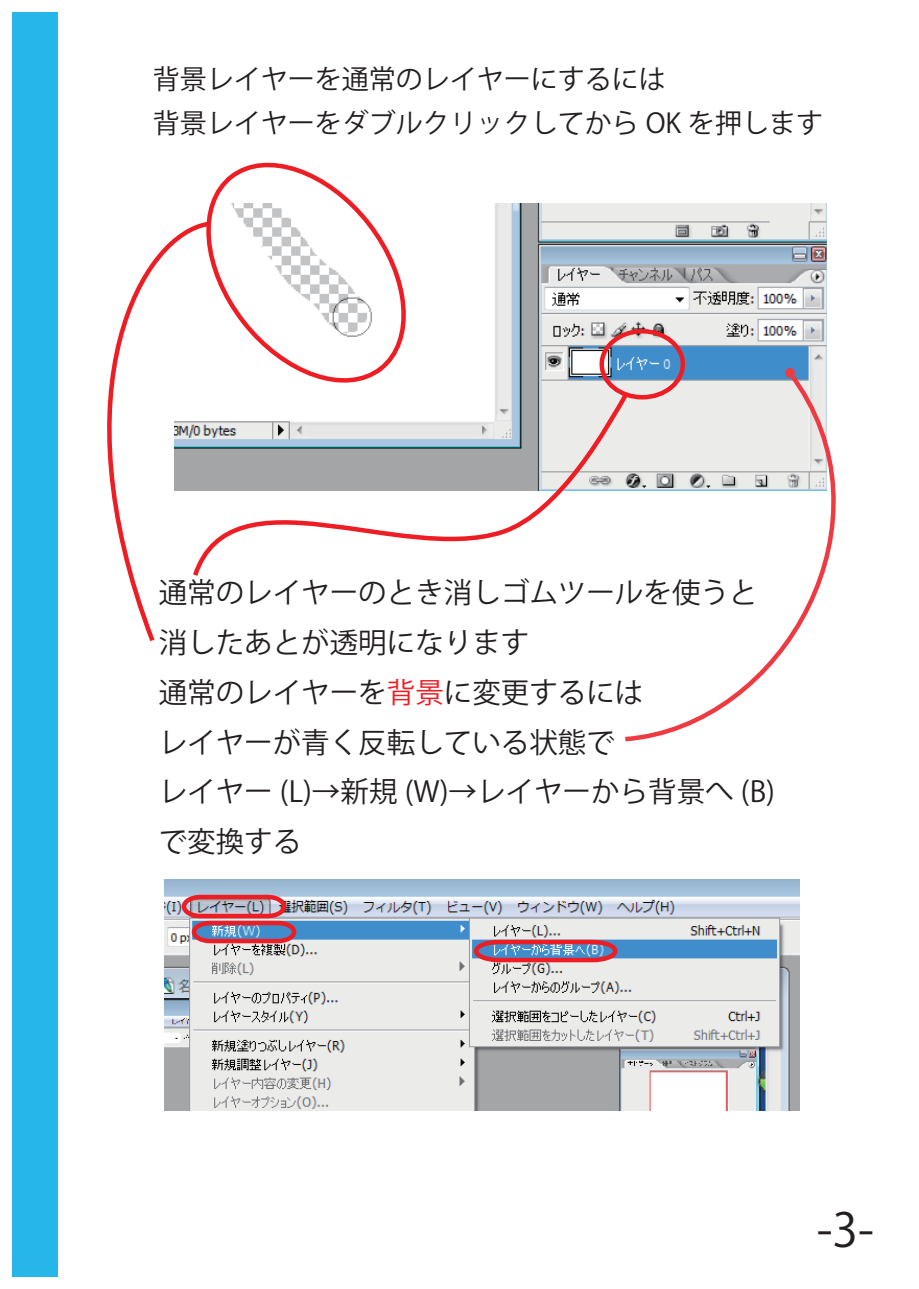
<style>
.page{position:relative;width:919px;height:1289px;background:#fff}
.page>*{position:absolute;margin:0;border:0;box-sizing:border-box;transform-origin:0 0}
.t1{font:46.5px "Koz Go Pr 6 N";color:#231f20}
.t2{font:28.5px/49.8px "Koz Go Pr 6 N";color:#231f20}
.t3{font:27px/43.5px "Koz Go Pr 6 N";color:#231f20}
.s1{color:#ee1d23}
</style>
<div class="page">
<div style="left:13px;top:13px;width:44px;height:1263px;background:#26b6ea"></div>
<img style="left:165px;top:879px;width:634px;height:231px">
<img style="left:495px;top:204px;width:331px;height:185px">
<div style="left:599px;top:329px;width:86px;height:70px;border:4px solid #ee1d23;border-radius:50%"></div>
<svg style="left:207px;top:162px;width:199px;height:221px"></svg>
<svg style="left:57px;top:219px;width:157px;height:427px"></svg>
<svg style="left:189px;top:389px;width:431px;height:192px"></svg>
<img style="left:179px;top:892px;width:119px;height:53px">
<svg style="left:471px;top:937px;width:148px;height:27px;background:#a6819c"></svg>
<svg style="left:620px;top:366px;width:216px;height:376px"></svg>
<svg style="left:785px;top:368px;width:9px;height:10px"></svg>
<p class="t3" style="left:126px;top:58px;width:698px">　背景レイヤーを通常のレイヤーにするには<br>　背景レイヤーをダブルクリックしてから OK を押します</p>
<p class="t2" style="left:159px;top:568px;width:618px">通常のレイヤーのとき消しゴムツールを使うと消したあとが透明になります<br>通常のレイヤーを<span class="s1">背景</span>に変更するには<br>レイヤーが青く反転している状態で<br>レイヤー (L)→新規 (W)→レイヤーから背景へ (B)で変換する　</p>
<h1 class="t1" style="left:816px;top:1203px;width:59px">-3-</h1>
</div>
